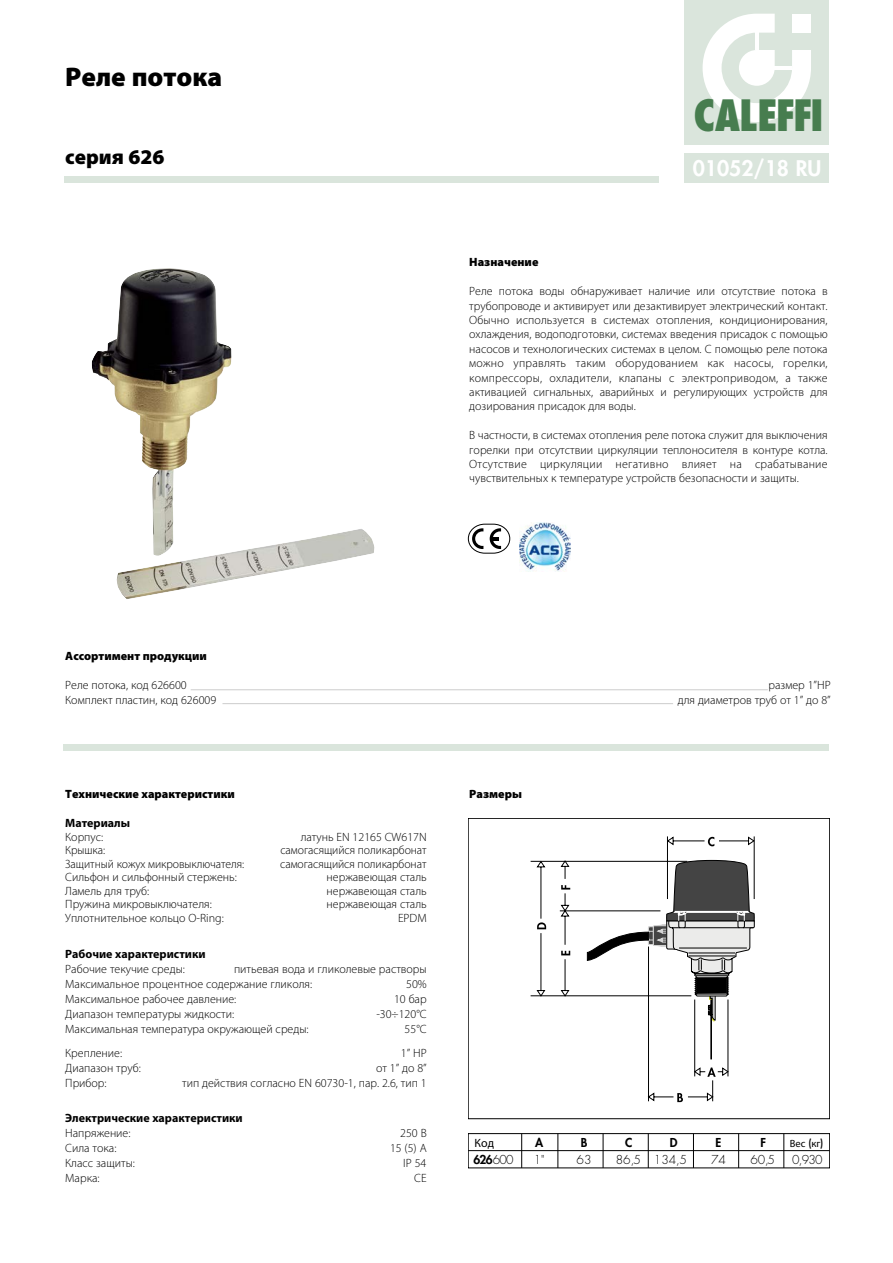
<style>
.page{position:relative;width:893px;height:1263px;background:#fff}
.page>*{position:absolute;margin:0;border:0;box-sizing:border-box;transform-origin:0 0}
.t1{font:800 condensed 42px "Futura";letter-spacing:-.035em;color:#477d4f}
.t2{font:900 27px "Myriad Pro";color:#000}
.t3{font:800 21px "Futura";color:#fff}
.t4{font:900 21px "Myriad Pro";color:#000}
.t5{font:300 12px/14.4px "Myriad Pro";color:#000;text-align:justify}
.t6{font:900 12px "Myriad Pro";color:#000}
.t7{font:700 12px "Myriad Pro";color:#000}
.t8{font:300 12px "Futura";color:#000}
.t9{font:800 12px "Futura";color:#000}
.t10{font:12px "Myriad Pro";color:#000}
.t11{font:10.5px "Myriad Pro";color:#000}
.s1{font-weight:300}
.s2{font-family:"Futura";font-weight:800}
</style>
<div class="page">
<div style="left:685px;top:153px;width:144px;height:30px;background:#dae5dc"></div>
<div style="left:64px;top:745px;width:765px;height:6px;background:#dae5dc"></div>
<hr style="left:222px;top:703px;width:451px;height:1px;background:#ccc">
<hr style="left:191px;top:689px;width:577px;height:1px;background:#ccc">
<div style="left:685px;top:0;width:144px;height:145px;background:#dae5dc"></div>
<svg style="left:703px;top:14px;width:108px;height:108px"></svg>
<hr style="left:755px;top:32px;width:4px;height:18px;background:#fff">
<hr style="left:774px;top:66px;width:18px;height:4px;background:#fff">
<img style="left:92px;top:268px;width:283px;height:331px">
<div style="left:64px;top:176px;width:594px;height:7px;background:#dae5dc"></div>
<svg style="left:468px;top:818px;width:362px;height:350px"></svg>
<hr style="left:468px;top:1150px;width:362px;height:1px;background:#000">
<hr style="left:521px;top:1133px;width:1px;height:35px;background:#000">
<hr style="left:738px;top:1133px;width:1px;height:35px;background:#000">
<hr style="left:693px;top:1133px;width:1px;height:35px;background:#000">
<hr style="left:648px;top:1133px;width:1px;height:35px;background:#000">
<hr style="left:603px;top:1133px;width:1px;height:35px;background:#000">
<hr style="left:558px;top:1133px;width:1px;height:35px;background:#000">
<hr style="left:784px;top:1133px;width:1px;height:35px;background:#000">
<svg style="left:468px;top:523px;width:42px;height:31px"></svg>
<svg style="left:519px;top:537px;width:52px;height:26px"></svg>
<img style="left:520px;top:523px;width:50px;height:48px">
<h2 class="t2" style="left:65px;top:66px;width:158px">Реле потока</h2>
<h3 class="t4" style="left:65px;top:149px;width:101px">серия 626</h3>
<h1 class="t1" style="left:693px;top:98px;width:132px">CALEFFI</h1>
<h3 class="t3" style="left:693px;top:158px;width:130px">01052/18 RU</h3>
<p class="t6" style="left:469px;top:258px;width:71px">Назначение</p>
<p class="t5" style="left:469px;top:285px;width:360px">Реле потока воды обнаруживает наличие или отсутствие потока в трубопроводе и активирует или дезактивирует электрический контакт.<br>Обычно используется в системах отопления, кондиционирования, охлаждения, водоподготовки, системах введения присадок с помощью насосов и технологических системах в целом. С помощью реле потока можно управлять таким оборудованием как насосы, горелки, компрессоры, охладители, клапаны с электроприводом, а также активацией сигнальных, аварийных и регулирующих устройств для дозирования присадок для воды.</p>
<p class="t5" style="left:469px;top:429px;width:360px">В частности, в системах отопления реле потока служит для выключения горелки при отсутствии циркуляции теплоносителя в контуре котла.<br>Отсутствие циркуляции негативно влияет на срабатывание чувствительных к температуре устройств безопасности и защиты.</p>
<p class="t6" style="left:65px;top:652px;width:143px">Ассортимент продукции</p>
<p class="t5" style="left:65px;top:679px;width:123px">Реле потока, код 626600</p>
<p class="t5" style="left:768px;top:679px;width:64px">размер 1”HP</p>
<p class="t5" style="left:65px;top:693px;width:152px">Комплект пластин, код 626009</p>
<p class="t5" style="left:678px;top:693px;width:154px">для диаметров труб от 1” до 8”</p>
<p class="t6" style="left:65px;top:789px;width:171px">Технические характеристики</p>
<p class="t7" style="left:65px;top:818px;width:66px">Материалы</p>
<p class="t5" style="left:65px;top:830px;width:40px">Корпус:</p>
<p class="t5" style="left:301px;top:830px;width:128px">латунь EN 12165 CW617N</p>
<p class="t5" style="left:65px;top:844px;width:41px">Крышка:</p>
<p class="t5" style="left:280px;top:844px;width:148px">самогасящийся поликарбонат</p>
<p class="t5" style="left:65px;top:857px;width:180px">Защитный кожух микровыключателя:</p>
<p class="t5" style="left:280px;top:857px;width:148px">самогасящийся поликарбонат</p>
<p class="t5" style="left:65px;top:871px;width:173px">Сильфон и сильфонный стержень:</p>
<p class="t5" style="left:327px;top:871px;width:102px">нержавеющая сталь</p>
<p class="t5" style="left:65px;top:884px;width:86px">Ламель для труб:</p>
<p class="t5" style="left:327px;top:884px;width:102px">нержавеющая сталь</p>
<p class="t5" style="left:65px;top:898px;width:148px">Пружина микровыключателя:</p>
<p class="t5" style="left:327px;top:898px;width:102px">нержавеющая сталь</p>
<p class="t5" style="left:65px;top:911px;width:160px">Уплотнительное кольцо O-Ring:</p>
<p class="t5" style="left:398px;top:911px;width:30px">EPDM</p>
<p class="t7" style="left:65px;top:950px;width:142px">Рабочие характеристики</p>
<p class="t5" style="left:65px;top:963px;width:121px">Рабочие текучие среды:</p>
<p class="t5" style="left:65px;top:962px;width:363px;line-height:15px;text-indent:169px">питьевая вода и гликолевые растворы<br>Максимальное процентное содержание гликоля:</p>
<p class="t5" style="left:406px;top:978px;width:22px">50%</p>
<p class="t5" style="left:65px;top:993px;width:173px">Максимальное рабочее давление:</p>
<p class="t5" style="left:394px;top:993px;width:34px">10 бар</p>
<p class="t5" style="left:65px;top:1008px;width:170px">Диапазон температуры жидкости:</p>
<p class="t5" style="left:376px;top:1008px;width:52px">-30÷120°C</p>
<p class="t5" style="left:65px;top:1023px;width:245px">Максимальная температура окружающей среды:</p>
<p class="t5" style="left:405px;top:1023px;width:24px">55°C</p>
<p class="t5" style="left:65px;top:1047px;width:58px">Крепление:</p>
<p class="t5" style="left:401px;top:1047px;width:27px">1” НР</p>
<p class="t5" style="left:65px;top:1062px;width:77px">Диапазон труб:</p>
<p class="t5" style="left:376px;top:1062px;width:52px">от 1” до 8”</p>
<p class="t5" style="left:65px;top:1077px;width:43px">Прибор:</p>
<p class="t5" style="left:182px;top:1077px;width:246px">тип действия согласно EN 60730-1, пар. 2.6, тип 1</p>
<p class="t7" style="left:65px;top:1113px;width:179px">Электрические характеристики</p>
<p class="t5" style="left:65px;top:1126px;width:67px">Напряжение:</p>
<p class="t5" style="left:400px;top:1126px;width:28px">250 В</p>
<p class="t5" style="left:65px;top:1141px;width:53px">Сила тока:</p>
<p class="t5" style="left:390px;top:1141px;width:38px">15 (5) A</p>
<p class="t5" style="left:65px;top:1156px;width:71px">Класс защиты:</p>
<p class="t5" style="left:403px;top:1156px;width:25px">IP 54</p>
<p class="t5" style="left:65px;top:1171px;width:36px">Марка:</p>
<p class="t5" style="left:414px;top:1171px;width:14px">CE</p>
<p class="t6" style="left:469px;top:789px;width:54px">Размеры</p>
<p class="t10" style="left:475px;top:1138px;width:21px">Код</p>
<p class="t9" style="left:473px;top:1154px;width:42px">626<span class="s1">600</span></p>
<p class="t9" style="left:535px;top:1137px;width:10px">A</p>
<p class="t8" style="left:534px;top:1154px;width:12px">1"</p>
<p class="t9" style="left:581px;top:1137px;width:8px">B</p>
<p class="t8" style="left:577px;top:1154px;width:16px">63</p>
<p class="t9" style="left:625px;top:1137px;width:9px">C</p>
<p class="t8" style="left:616px;top:1154px;width:27px">86,5</p>
<p class="t9" style="left:670px;top:1137px;width:9px">D</p>
<p class="t8" style="left:654px;top:1154px;width:34px">134,5</p>
<p class="t9" style="left:716px;top:1137px;width:7px">E</p>
<p class="t8" style="left:711px;top:1154px;width:16px">74</p>
<p class="t9" style="left:761px;top:1137px;width:7px">F</p>
<p class="t8" style="left:750px;top:1154px;width:26px">60,5</p>
<p class="t11" style="left:790px;top:1139px;width:35px">Вес <span class="s2">(</span>кг<span class="s2">)</span></p>
<p class="t8" style="left:792px;top:1154px;width:32px">0,930</p>
</div>
